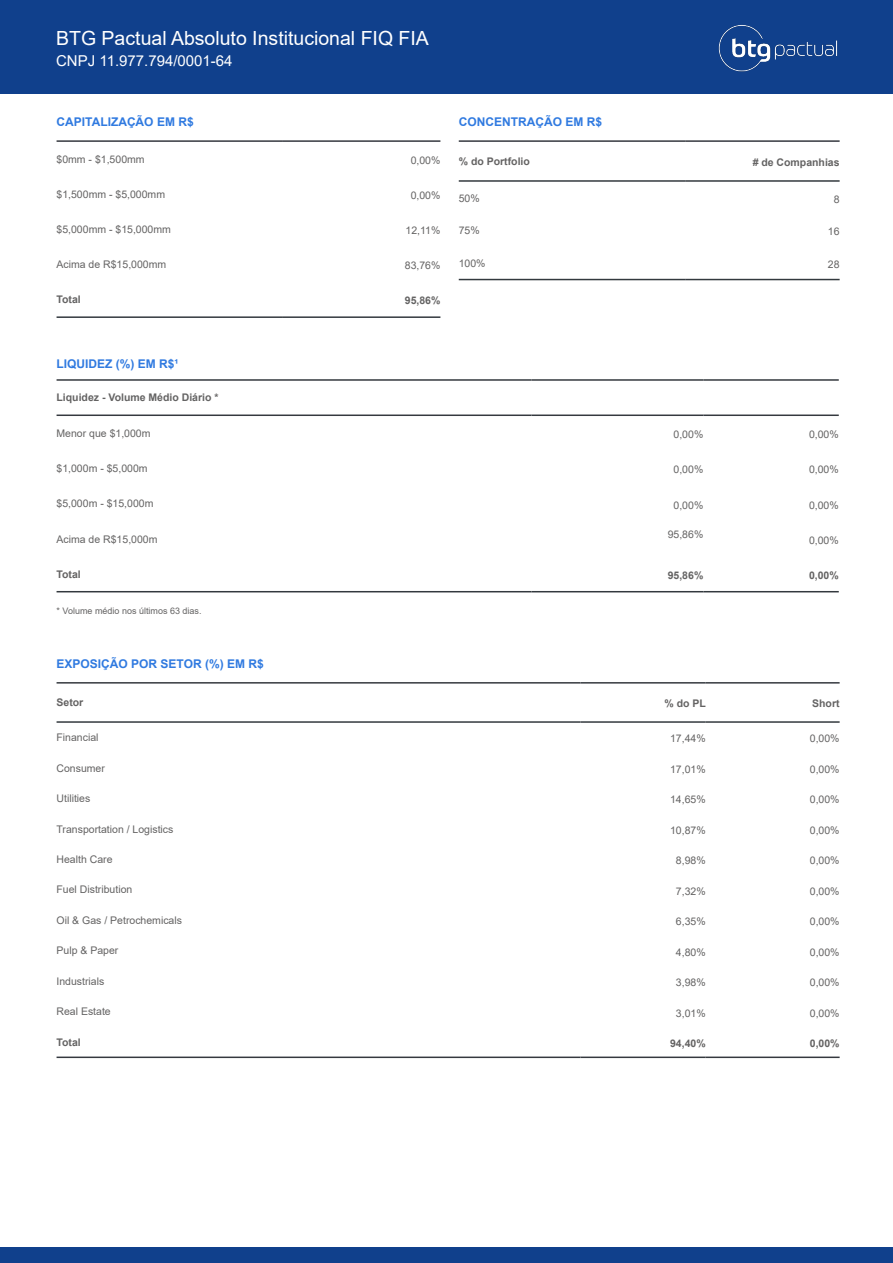
<style>
.page{position:relative;width:893px;height:1263px;background:#fff}
.page>*{position:absolute;margin:0;border:0;box-sizing:border-box;transform-origin:0 0}
.t1{font:19.5px "Arial";color:#fff}
.t2{font:15px "Arial";color:#fff}
.t3{font:700 12px "Arial";color:#307ae0}
.t4{font:10.5px "Arial";color:#646363}
.t5{font:700 10.5px "Arial";color:#646363}
.t6{font:9px "Arial";color:#646363}
</style>
<div class="page">
<div style="left:0;top:0;width:893px;height:93px;background:#10408c"></div>
<div style="left:0;top:1248px;width:893px;height:15px;background:#10408c"></div>
<img style="left:718px;top:25px;width:120px;height:47px">
<hr style="left:57px;top:140px;width:226px;height:2px;background:#35393f">
<hr style="left:283px;top:140px;width:157px;height:2px;background:#35393f">
<hr style="left:57px;top:316px;width:226px;height:2px;background:#33393e">
<hr style="left:283px;top:316px;width:157px;height:2px;background:#33393e">
<hr style="left:57px;top:379px;width:474px;height:2px;background:#35393f">
<hr style="left:703px;top:379px;width:136px;height:2px;background:#35393f">
<hr style="left:531px;top:379px;width:172px;height:2px;background:#35393f">
<hr style="left:57px;top:591px;width:474px;height:1px;background:#33393e">
<hr style="left:703px;top:591px;width:136px;height:1px;background:#33393e">
<hr style="left:531px;top:591px;width:172px;height:1px;background:#33393e">
<hr style="left:57px;top:414px;width:474px;height:2px;background:#35393f">
<hr style="left:531px;top:414px;width:172px;height:2px;background:#35393f">
<hr style="left:703px;top:414px;width:136px;height:2px;background:#35393f">
<hr style="left:459px;top:140px;width:226px;height:2px;background:#35393f">
<hr style="left:685px;top:140px;width:155px;height:2px;background:#35393f">
<hr style="left:459px;top:279px;width:226px;height:1px;background:#33393e">
<hr style="left:685px;top:279px;width:155px;height:1px;background:#33393e">
<hr style="left:459px;top:180px;width:226px;height:2px;background:#33393e">
<hr style="left:685px;top:180px;width:155px;height:2px;background:#33393e">
<hr style="left:57px;top:682px;width:523px;height:2px;background:#35393f">
<hr style="left:706px;top:682px;width:134px;height:2px;background:#35393f">
<hr style="left:580px;top:682px;width:126px;height:2px;background:#35393f">
<hr style="left:57px;top:1056px;width:523px;height:2px;background:#35393f">
<hr style="left:580px;top:1056px;width:126px;height:2px;background:#35393f">
<hr style="left:706px;top:1056px;width:134px;height:2px;background:#35393f">
<hr style="left:57px;top:721px;width:523px;height:2px;background:#33393e">
<hr style="left:580px;top:721px;width:126px;height:2px;background:#33393e">
<hr style="left:706px;top:721px;width:134px;height:2px;background:#33393e">
<h1 class="t1" style="left:56px;top:25px;width:374px">BTG Pactual Absoluto Institucional FIQ FIA</h1>
<h2 class="t2" style="left:56px;top:50px;width:178px">CNPJ 11.977.794/0001-64</h2>
<p class="t3" style="left:57px;top:114px;width:139px">CAPITALIZAÇÃO EM R$</p>
<p class="t4" style="left:57px;top:152px;width:90px">$0mm - $1,500mm</p>
<p class="t4" style="left:411px;top:153px;width:31px">0,00%</p>
<p class="t4" style="left:57px;top:187px;width:110px">$1,500mm - $5,000mm</p>
<p class="t4" style="left:411px;top:188px;width:31px">0,00%</p>
<p class="t4" style="left:57px;top:222px;width:116px">$5,000mm - $15,000mm</p>
<p class="t4" style="left:406px;top:223px;width:36px">12,11%</p>
<p class="t4" style="left:57px;top:257px;width:111px">Acima de R$15,000mm</p>
<p class="t4" style="left:405px;top:259px;width:37px">83,76%</p>
<p class="t5" style="left:57px;top:292px;width:26px">Total</p>
<p class="t5" style="left:405px;top:293px;width:37px">95,86%</p>
<p class="t3" style="left:459px;top:114px;width:145px">CONCENTRAÇÃO EM R$</p>
<p class="t5" style="left:459px;top:154px;width:73px">% do Portfolio</p>
<p class="t5" style="left:753px;top:155px;width:88px"># de Companhias</p>
<p class="t4" style="left:459px;top:191px;width:23px">50%</p>
<p class="t4" style="left:834px;top:192px;width:7px">8</p>
<p class="t4" style="left:459px;top:223px;width:23px">75%</p>
<p class="t4" style="left:828px;top:224px;width:13px">16</p>
<p class="t4" style="left:459px;top:256px;width:28px">100%</p>
<p class="t4" style="left:828px;top:257px;width:13px">28</p>
<p class="t3" style="left:57px;top:355px;width:124px">LIQUIDEZ (%) EM R$¹</p>
<p class="t5" style="left:57px;top:390px;width:163px">Liquidez - Volume Médio Diário *</p>
<p class="t4" style="left:57px;top:426px;width:95px">Menor que $1,000m</p>
<p class="t4" style="left:674px;top:427px;width:31px">0,00%</p>
<p class="t4" style="left:809px;top:427px;width:31px">0,00%</p>
<p class="t4" style="left:57px;top:461px;width:93px">$1,000m - $5,000m</p>
<p class="t4" style="left:674px;top:462px;width:31px">0,00%</p>
<p class="t4" style="left:809px;top:462px;width:31px">0,00%</p>
<p class="t4" style="left:57px;top:496px;width:98px">$5,000m - $15,000m</p>
<p class="t4" style="left:674px;top:498px;width:31px">0,00%</p>
<p class="t4" style="left:809px;top:498px;width:31px">0,00%</p>
<p class="t4" style="left:57px;top:532px;width:102px">Acima de R$15,000m</p>
<p class="t4" style="left:668px;top:527px;width:37px">95,86%</p>
<p class="t4" style="left:809px;top:533px;width:31px">0,00%</p>
<p class="t5" style="left:57px;top:566px;width:26px">Total</p>
<p class="t5" style="left:668px;top:568px;width:37px">95,86%</p>
<p class="t5" style="left:809px;top:568px;width:31px">0,00%</p>
<p class="t6" style="left:57px;top:604px;width:147px">* Volume médio nos últimos 63 dias.</p>
<p class="t3" style="left:57px;top:655px;width:209px">EXPOSIÇÃO POR SETOR (%) EM R$</p>
<p class="t5" style="left:57px;top:695px;width:28px">Setor</p>
<p class="t5" style="left:664px;top:696px;width:43px">% do PL</p>
<p class="t5" style="left:812px;top:696px;width:29px">Short</p>
<p class="t4" style="left:57px;top:730px;width:44px">Financial</p>
<p class="t4" style="left:670px;top:731px;width:37px">17,44%</p>
<p class="t4" style="left:810px;top:731px;width:31px">0,00%</p>
<p class="t4" style="left:57px;top:761px;width:50px">Consumer</p>
<p class="t4" style="left:670px;top:762px;width:37px">17,01%</p>
<p class="t4" style="left:810px;top:762px;width:31px">0,00%</p>
<p class="t4" style="left:57px;top:791px;width:35px">Utilities</p>
<p class="t4" style="left:670px;top:792px;width:37px">14,65%</p>
<p class="t4" style="left:810px;top:792px;width:31px">0,00%</p>
<p class="t4" style="left:57px;top:822px;width:118px">Transportation / Logistics</p>
<p class="t4" style="left:670px;top:823px;width:37px">10,87%</p>
<p class="t4" style="left:810px;top:823px;width:31px">0,00%</p>
<p class="t4" style="left:57px;top:852px;width:58px">Health Care</p>
<p class="t4" style="left:676px;top:853px;width:31px">8,98%</p>
<p class="t4" style="left:810px;top:853px;width:31px">0,00%</p>
<p class="t4" style="left:57px;top:882px;width:77px">Fuel Distribution</p>
<p class="t4" style="left:676px;top:884px;width:31px">7,32%</p>
<p class="t4" style="left:810px;top:884px;width:31px">0,00%</p>
<p class="t4" style="left:57px;top:913px;width:127px">Oil &amp; Gas / Petrochemicals</p>
<p class="t4" style="left:676px;top:914px;width:31px">6,35%</p>
<p class="t4" style="left:810px;top:914px;width:31px">0,00%</p>
<p class="t4" style="left:57px;top:943px;width:63px">Pulp &amp; Paper</p>
<p class="t4" style="left:676px;top:945px;width:31px">4,80%</p>
<p class="t4" style="left:810px;top:945px;width:31px">0,00%</p>
<p class="t4" style="left:57px;top:974px;width:49px">Industrials</p>
<p class="t4" style="left:676px;top:975px;width:31px">3,98%</p>
<p class="t4" style="left:810px;top:975px;width:31px">0,00%</p>
<p class="t4" style="left:57px;top:1004px;width:56px">Real Estate</p>
<p class="t4" style="left:676px;top:1006px;width:31px">3,01%</p>
<p class="t4" style="left:810px;top:1006px;width:31px">0,00%</p>
<p class="t5" style="left:57px;top:1034px;width:26px">Total</p>
<p class="t5" style="left:670px;top:1036px;width:37px">94,40%</p>
<p class="t5" style="left:810px;top:1036px;width:31px">0,00%</p>
</div>
